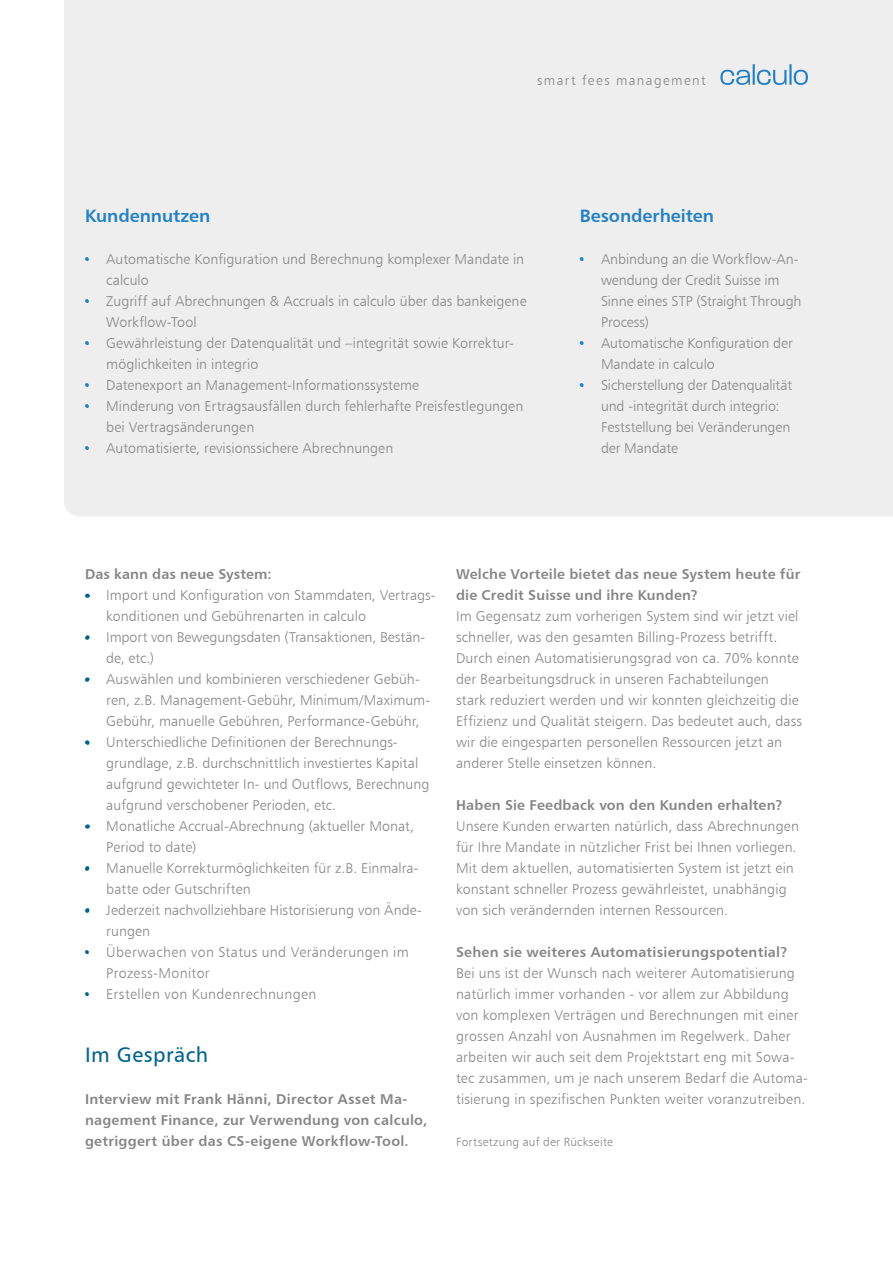
<style>
.page{position:relative;width:893px;height:1263px;background:#fff}
.page>*{position:absolute;margin:0;border:0;box-sizing:border-box;transform-origin:0 0}
.t1{font:21px "Humanist 777 BT Roman B";letter-spacing:.02em;color:#00638e}
.t2{font:18px "Humanist 777 BT Bold B";color:#2581c4}
.t3{font:14.25px/21px "Humanist 777 BT Light B";letter-spacing:.005em;color:#878686}
.t4{font:14.25px/21px "Humanist 777 BT Bold B";letter-spacing:.015em;color:#878686}
.t5{font:13.5px "Humanist 777 BT Light B";letter-spacing:.105em;color:#878686}
.t6{font:12px "Humanist 777 BT Light B";letter-spacing:.02em;color:#878686}
</style>
<div class="page">
<div style="left:64px;top:0;width:829px;height:517px;background:#eee"></div>
<svg style="left:85px;top:593px;width:5px;height:5px"></svg>
<svg style="left:85px;top:635px;width:5px;height:5px"></svg>
<svg style="left:85px;top:677px;width:5px;height:5px"></svg>
<svg style="left:85px;top:740px;width:5px;height:5px"></svg>
<svg style="left:85px;top:824px;width:5px;height:5px"></svg>
<svg style="left:85px;top:866px;width:5px;height:5px"></svg>
<svg style="left:85px;top:908px;width:5px;height:5px"></svg>
<svg style="left:85px;top:950px;width:4px;height:5px"></svg>
<svg style="left:85px;top:992px;width:4px;height:5px"></svg>
<svg style="left:580px;top:257px;width:4px;height:5px"></svg>
<svg style="left:580px;top:341px;width:4px;height:5px"></svg>
<svg style="left:580px;top:383px;width:4px;height:5px"></svg>
<svg style="left:85px;top:257px;width:4px;height:5px"></svg>
<svg style="left:85px;top:299px;width:4px;height:5px"></svg>
<svg style="left:85px;top:341px;width:4px;height:5px"></svg>
<svg style="left:85px;top:383px;width:4px;height:5px"></svg>
<svg style="left:85px;top:404px;width:4px;height:5px"></svg>
<svg style="left:85px;top:446px;width:4px;height:5px"></svg>
<svg style="left:720px;top:64px;width:88px;height:21px;background:#b6cfe2"></svg>
<p class="t5" style="left:537px;top:72px;width:170px">smart fees management</p>
<p class="t2" style="left:85px;top:204px;width:127px">Kundennutzen</p>
<p class="t3" style="left:106px;top:248px;width:422px">Automatische Konfiguration und Berechnung komplexer Mandate in calculo<br>Zugriff auf Abrechnungen &amp; Accruals in calculo über das bankeigene Workflow-Tool<br>Gewährleistung der Datenqualität und –integrität sowie Korrektur&shy;möglichkeiten in integrio<br>Datenexport an Management-Informationssysteme<br>Minderung von Ertragsausfällen durch fehlerhafte Preisfestlegungen bei Vertragsänderungen<br>Automatisierte, revisionssichere Abrechnungen</p>
<p class="t2" style="left:580px;top:204px;width:136px">Besonderheiten</p>
<p class="t3" style="left:601px;top:248px;width:202px">Anbindung an die Workflow-An&shy;wendung der Credit Suisse im<br>Sinne eines STP (Straight Through<br>Process)<br>Automatische Konfiguration der<br>Mandate in calculo<br>Sicherstellung der Datenqualität und -integrität durch integrio:<br>Feststellung bei Veränderungen der Mandate</p>
<p class="t4" style="left:85px;top:563px;width:188px">Das kann das neue System:</p>
<p class="t3" style="left:106px;top:584px;width:331px">Import und Konfiguration von Stammdaten, Vertrags&shy;konditionen und Gebührenarten in calculo<br>Import von Bewegungsdaten (Transaktionen, Bestän&shy;de, etc.)<br>Auswählen und kombinieren verschiedener Gebüh&shy;ren, z.B. Management-Gebühr, Minimum/Maximum-Gebühr, manuelle Gebühren, Performance-Gebühr, Unterschiedliche Definitionen der Berechnungs&shy;grundlage, z.B. durchschnittlich investiertes Kapital aufgrund gewichteter In- und Outflows, Berechnung aufgrund verschobener Perioden, etc.<br>Monatliche Accrual-Abrechnung (aktueller Monat, Period to date)<br>Manuelle Korrekturmöglichkeiten für z.B. Einmalra&shy;batte oder Gutschriften<br>Jederzeit nachvollziehbare Historisierung von Ände&shy;rungen<br>Überwachen von Status und Veränderungen im Prozess-Monitor<br>Erstellen von Kundenrechnungen</p>
<h1 class="t1" style="left:85px;top:1042px;width:125px">Im Gespräch</h1>
<p class="t4" style="left:85px;top:1088px;width:344px">Interview mit Frank Hänni, Director Asset Ma&shy;nagement Finance, zur Verwendung von calculo, getriggert über das CS-eigene Workflow-Tool.</p>
<p class="t4" style="left:456px;top:563px;width:346px">Welche Vorteile bietet das neue System heute für die Credit Suisse und ihre Kunden?</p>
<p class="t3" style="left:456px;top:605px;width:348px">Im Gegensatz zum vorherigen System sind wir jetzt viel schneller, was den gesamten Billing-Prozess betrifft.<br>Durch einen Automatisierungsgrad von ca. 70% konnte der Bearbeitungsdruck in unseren Fachabteilungen stark reduziert werden und wir konnten gleichzeitig die Effizienz und Qualität steigern. Das bedeutet auch, dass wir die eingesparten personellen Ressourcen jetzt an anderer Stelle einsetzen können.</p>
<p class="t4" style="left:456px;top:794px;width:328px">Haben Sie Feedback von den Kunden erhalten?</p>
<p class="t3" style="left:456px;top:815px;width:344px">Unsere Kunden erwarten natürlich, dass Abrechnungen für Ihre Mandate in nützlicher Frist bei Ihnen vorliegen.<br>Mit dem aktuellen, automatisierten System ist jetzt ein konstant schneller Prozess gewährleistet, unabhängig von sich verändernden internen Ressourcen.</p>
<p class="t4" style="left:456px;top:941px;width:333px">Sehen sie weiteres Automatisierungspotential?</p>
<p class="t3" style="left:456px;top:962px;width:353px">Bei uns ist der Wunsch nach weiterer Automatisierung natürlich immer vorhanden - vor allem zur Abbildung von komplexen Verträgen und Berechnungen mit einer grossen Anzahl von Ausnahmen im Regelwerk. Daher arbeiten wir auch seit dem Projektstart eng mit Sowa&shy;tec zusammen, um je nach unserem Bedarf die Automa&shy;tisierung in spezifischen Punkten weiter voranzutreiben.</p>
<p class="t6" style="left:456px;top:1134px;width:158px">Fortsetzung auf der Rückseite</p>
</div>
